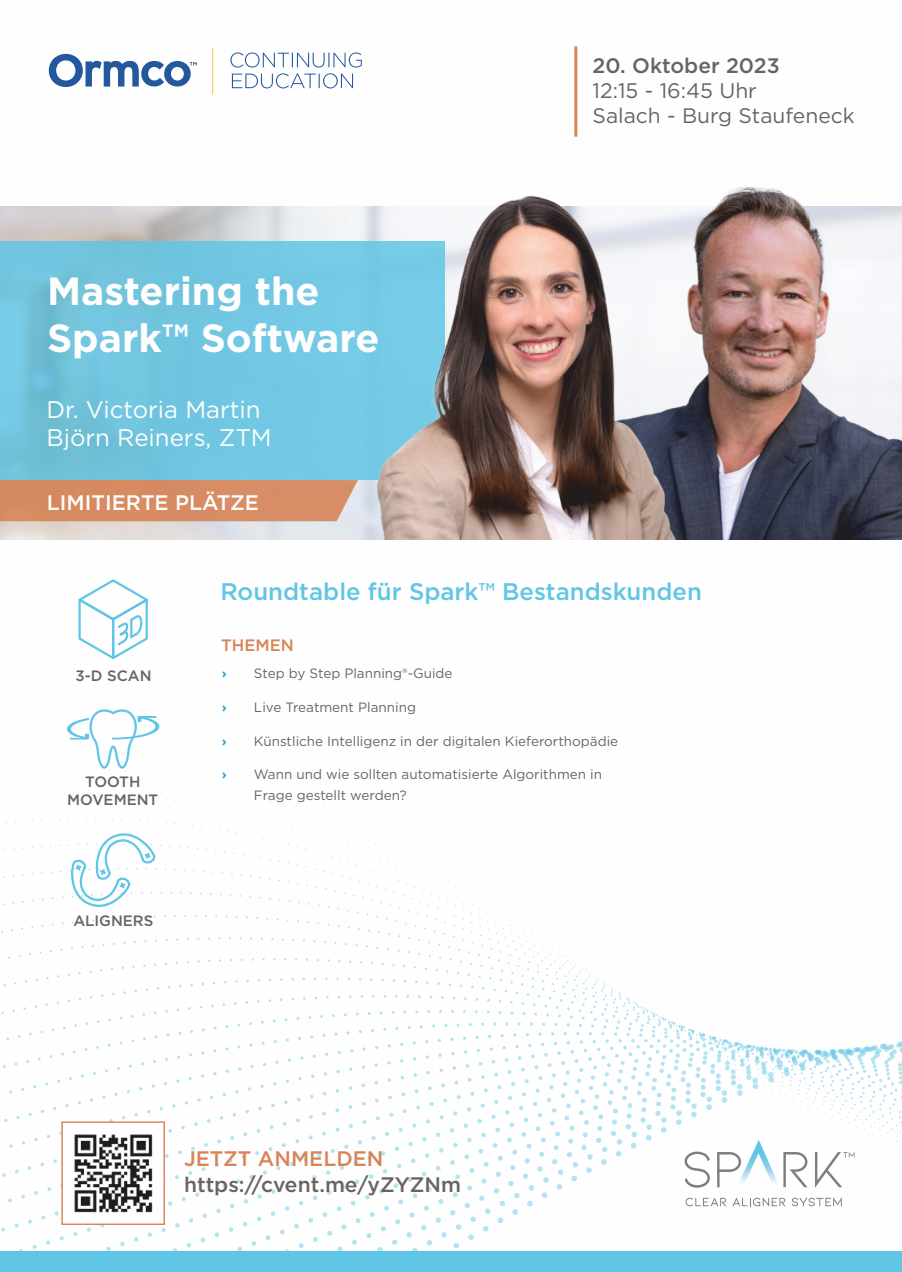
<style>
.page{position:relative;width:902px;height:1272px;background:#fff}
.page>*{position:absolute;margin:0;border:0;box-sizing:border-box;transform-origin:0 0}
.t1{font:700 39.3px/47.1px "Gotham";color:#fefefe}
.t2{font:500 24px "Gotham";color:#61c5e5}
.t3{font:24px/28.8px "Gotham";color:#fefefe}
.t4{font:500 21px "Gotham";color:#686463}
.t5{font:21px/25.2px "Gotham";color:#686463}
.t6{font:500 21px "Gotham";color:#fefefe}
.t7{font:500 21px "Gotham";color:#d78457}
.t8{font:500 16.5px "Gotham";color:#d78457}
.t9{font:500 15px/18px "Gotham";color:#686463;text-align:center}
.t10{font:13.5px/20.2px "Gotham";color:#686463}
.t11{font:700 13.5px "Gotham";color:#35a0da}
</style>
<div class="page">
<div style="left:0;top:242px;width:444px;height:238px;background:#61c5e5;opacity:.85"></div>
<div style="left:0;top:1265px;width:901px;height:6px;background:#61c5e5"></div>
<div style="left:0;top:1253px;width:901px;height:12px;background:#61c5e5"></div>
<svg style="left:0;top:1241px;width:901px;height:12px"></svg>
<svg style="left:0;top:714px;width:901px;height:455px"></svg>
<img style="left:734px;top:187px;width:167px;height:353px">
<img style="left:323px;top:190px;width:411px;height:350px">
<hr style="left:574px;top:46px;width:3px;height:91px;background:#d78457">
<svg style="left:230px;top:52px;width:132px;height:36px"></svg>
<svg style="left:49px;top:54px;width:148px;height:33px"></svg>
<hr style="left:212px;top:48px;width:1px;height:46px;background:#f7be4e">
<div style="left:0;top:480px;width:358px;height:41px;background:#d78c63"></div>
<img style="left:736px;top:1139px;width:43px;height:45px">
<svg style="left:684px;top:1151px;width:25px;height:36px"></svg>
<svg style="left:717px;top:1151px;width:24px;height:36px"></svg>
<svg style="left:783px;top:1151px;width:24px;height:36px"></svg>
<svg style="left:685px;top:1197px;width:41px;height:9px"></svg>
<svg style="left:732px;top:1197px;width:53px;height:9px"></svg>
<svg style="left:792px;top:1197px;width:49px;height:9px"></svg>
<svg style="left:814px;top:1151px;width:40px;height:36px"></svg>
<img style="left:63px;top:1123px;width:100px;height:90px">
<div style="left:61px;top:1121px;width:104px;height:103px;border:1px solid #d78457"></div>
<svg style="left:78px;top:579px;width:70px;height:80px"></svg>
<svg style="left:69px;top:833px;width:89px;height:74px"></svg>
<svg style="left:63px;top:709px;width:100px;height:60px"></svg>
<h1 class="t1" style="left:47px;top:269px;width:334px">Mastering the<br>Spark™ Software</h1>
<h2 class="t3" style="left:46px;top:396px;width:227px">Dr. Victoria Martin<br>Björn Reiners, ZTM</h2>
<h3 class="t6" style="left:47px;top:493px;width:213px">LIMITIERTE PLÄTZE</h3>
<h3 class="t4" style="left:592px;top:56px;width:189px">20. Oktober 2023</h3>
<h3 class="t5" style="left:592px;top:79px;width:263px">12:15 - 16:45 Uhr<br>Salach - Burg Staufeneck</h3>
<p class="t9" style="left:75px;top:667px;width:77px">3-D SCAN</p>
<p class="t9" style="left:67px;top:773px;width:93px">TOOTH<br>MOVEMENT</p>
<p class="t9" style="left:73px;top:912px;width:81px">ALIGNERS</p>
<h2 class="t2" style="left:220px;top:581px;width:483px">Roundtable für Spark™ Bestandskunden</h2>
<p class="t8" style="left:221px;top:638px;width:74px">THEMEN</p>
<p class="t11" style="left:222px;top:667px;width:7px">›</p>
<p class="t10" style="left:254px;top:664px;width:200px">Step by Step Planning®-Guide</p>
<p class="t11" style="left:222px;top:701px;width:7px">›</p>
<p class="t10" style="left:254px;top:697px;width:163px">Live Treatment Planning</p>
<p class="t11" style="left:222px;top:734px;width:7px">›</p>
<p class="t10" style="left:254px;top:731px;width:366px">Künstliche Intelligenz in der digitalen Kieferorthopädie</p>
<p class="t11" style="left:222px;top:768px;width:7px">›</p>
<p class="t10" style="left:254px;top:765px;width:349px">Wann und wie sollten automatisierte Algorithmen in<br>Frage gestellt werden?</p>
<h3 class="t7" style="left:184px;top:1149px;width:201px">JETZT ANMELDEN</h3>
<h3 class="t4" style="left:184px;top:1174px;width:278px">https://cvent.me/yZYZNm</h3>
</div>
